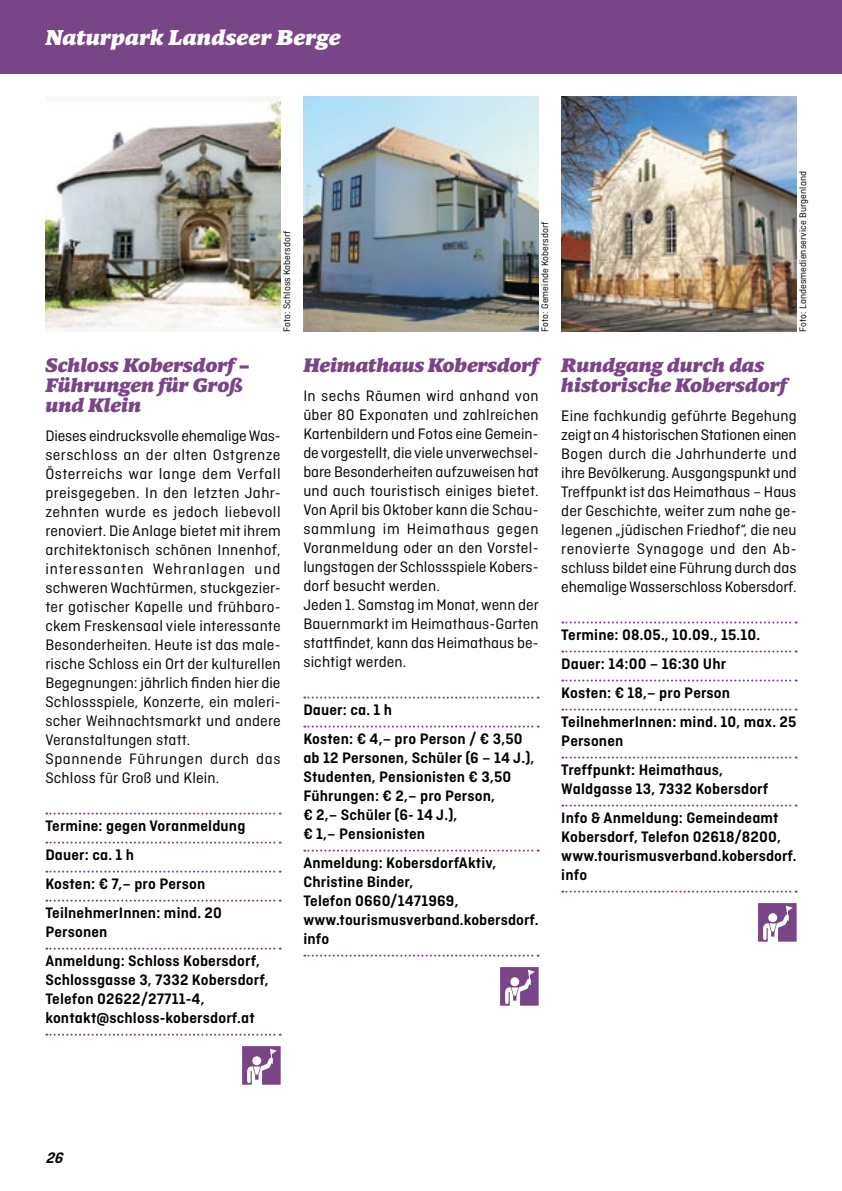
<style>
.page{position:relative;width:842px;height:1191px;background:#fff}
.page>*{position:absolute;margin:0;border:0;box-sizing:border-box;transform-origin:0 0}
.t1{font:italic 900 22px "Mundo Serif";letter-spacing:.01em;color:#fff}
.t2{font:italic 900 20px/20px "Mundo Serif";color:#794488}
.t3{font:16px/19px "Ciutadella";letter-spacing:.01em;color:#000}
.t4{font:600 16px/19px "Ciutadella";letter-spacing:.01em;color:#000}
.t5{font:italic 600 16px "Ciutadella";color:#000}
.t6{font:10px "Ciutadella";letter-spacing:.01em;color:#000}
</style>
<div class="page">
<div style="left:0;top:0;width:842px;height:74px;background:#794488"></div>
<svg style="left:46px;top:812px;width:235px;height:2px"></svg>
<svg style="left:46px;top:841px;width:235px;height:2px"></svg>
<svg style="left:46px;top:870px;width:235px;height:2px"></svg>
<svg style="left:46px;top:899px;width:235px;height:2px"></svg>
<svg style="left:46px;top:947px;width:235px;height:2px"></svg>
<svg style="left:46px;top:1033px;width:235px;height:2px"></svg>
<svg style="left:242px;top:1046px;width:39px;height:38px"></svg>
<img style="left:45px;top:96px;width:236px;height:233px">
<svg style="left:304px;top:696px;width:235px;height:2px"></svg>
<svg style="left:304px;top:725px;width:235px;height:2px"></svg>
<svg style="left:304px;top:849px;width:235px;height:2px"></svg>
<svg style="left:304px;top:954px;width:235px;height:2px"></svg>
<svg style="left:500px;top:967px;width:39px;height:38px"></svg>
<img style="left:303px;top:96px;width:236px;height:236px">
<svg style="left:562px;top:621px;width:235px;height:2px"></svg>
<svg style="left:562px;top:650px;width:235px;height:2px"></svg>
<svg style="left:562px;top:679px;width:235px;height:2px"></svg>
<svg style="left:562px;top:708px;width:235px;height:2px"></svg>
<svg style="left:562px;top:756px;width:235px;height:2px"></svg>
<svg style="left:562px;top:804px;width:235px;height:2px"></svg>
<svg style="left:562px;top:890px;width:235px;height:2px"></svg>
<svg style="left:758px;top:903px;width:39px;height:38px"></svg>
<img style="left:561px;top:96px;width:236px;height:236px">
<h1 class="t1" style="left:45px;top:21px;width:297px">Naturpark Landseer Berge</h1>
<p class="t6" style="left:281px;top:332px;width:103px;rotate:-90deg">Foto: Schloss Kobersdorf</p>
<p class="t2" style="left:45px;top:354px;width:206px">Schloss Kobersdorf –<br>Führungen für Groß und Klein</p>
<p class="t3" style="left:45px;top:426px;width:237px">Dieses eindrucksvolle ehemalige Was&shy;serschloss an der alten Ostgrenze Österreichs war lange dem Verfall preisgegeben. In den letzten Jahr&shy;zehnten wurde es jedoch liebevoll renoviert. Die Anlage bietet mit ihrem architektonisch schönen Innenhof, interessanten Wehranlagen und schweren Wachtürmen, stuckgezier&shy;ter gotischer Kapelle und frühbaro&shy;ckem Freskensaal viele interessante Besonderheiten. Heute ist das male&shy;rische Schloss ein Ort der kulturellen Begegnungen: jährlich finden hier die Schlossspiele, Konzerte, ein maleri&shy;scher Weihnachtsmarkt und andere Veranstaltungen statt.<br>Spannende Führungen durch das Schloss für Groß und Klein.</p>
<p class="t4" style="left:45px;top:811px;width:202px;line-height:29px">Termine: gegen Voranmeldung<br>Dauer: ca. 1 h<br>Kosten: € 7,– pro Person<br>TeilnehmerInnen: mind. 20</p>
<p class="t4" style="left:45px;top:917px;width:216px;line-height:29px">Personen<br>Anmeldung: Schloss Kobersdorf,</p>
<p class="t4" style="left:45px;top:970px;width:225px">Schlossgasse 3, 7332 Kobersdorf,<br>Telefon 02622/27711-4, kontakt@schloss-kobersdorf.at</p>
<p class="t6" style="left:539px;top:332px;width:112px;rotate:-90deg">Foto: Gemeinde Kobersdorf</p>
<p class="t2" style="left:303px;top:354px;width:237px">Heimathaus Kobersdorf</p>
<p class="t3" style="left:303px;top:386px;width:237px">In sechs Räumen wird anhand von über 80 Exponaten und zahlreichen Kartenbildern und Fotos eine Gemein&shy;de vorgestellt, die viele unverwechsel&shy;bare Besonderheiten aufzuweisen hat und auch touristisch einiges bietet.<br>Von April bis Oktober kann die Schau&shy;sammlung im Heimathaus gegen Voranmeldung oder an den Vorstel&shy;lungstagen der Schlossspiele Kobers&shy;dorf besucht werden.<br>Jeden 1. Samstag im Monat, wenn der Bauernmarkt im Heimathaus-Garten stattfindet, kann das Heimathaus be&shy;sichtigt werden.</p>
<p class="t4" style="left:303px;top:695px;width:221px;line-height:29px">Dauer: ca. 1 h<br>Kosten: € 4,– pro Person / € 3,50</p>
<p class="t4" style="left:303px;top:748px;width:233px">ab 12 Personen, Schüler (6 – 14 J.),<br>Studenten, Pensionisten € 3,50<br>Führungen: € 2,– pro Person,<br>€ 2,– Schüler (6- 14 J.),<br>€ 1,– Pensionisten</p>
<p class="t4" style="left:303px;top:853px;width:237px">Anmeldung: KobersdorfAktiv,<br>Christine Binder,<br>Telefon 0660/1471969, www.tourismusverband.kobersdorf. info</p>
<p class="t6" style="left:797px;top:332px;width:162px;rotate:-90deg">Foto: Landesmedienservice Burgenland</p>
<p class="t2" style="left:561px;top:354px;width:227px">Rundgang durch das historische Kobersdorf</p>
<p class="t3" style="left:561px;top:406px;width:237px;text-align:justify">Eine fachkundig geführte Begehung zeigt an 4 historischen Stationen einen Bogen durch die Jahrhunderte und ihre Bevölkerung. Ausgangspunkt und Treffpunkt ist das Heimathaus – Haus der Geschichte, weiter zum nahe ge&shy;legenen „jüdischen Friedhof“, die neu renovierte Synagoge und den Ab&shy;schluss bildet eine Führung durch das ehemalige Wasserschloss Kobersdorf.</p>
<p class="t4" style="left:561px;top:620px;width:237px;line-height:29px">Termine: 08.05., 10.09., 15.10.<br>Dauer: 14:00 – 16:30 Uhr<br>Kosten: € 18,– pro Person<br>TeilnehmerInnen: mind. 10, max. 25</p>
<p class="t4" style="left:561px;top:726px;width:163px;line-height:29px">Personen<br>Treffpunkt: Heimathaus,</p>
<p class="t4" style="left:561px;top:774px;width:219px;line-height:29px">Waldgasse 13, 7332 Kobersdorf<br>Info &amp; Anmeldung: Gemeindeamt</p>
<p class="t4" style="left:561px;top:827px;width:237px">Kobersdorf, Telefon 02618/8200, www.tourismusverband.kobersdorf. info</p>
<p class="t5" style="left:45px;top:1149px;width:24px">26</p>
</div>
